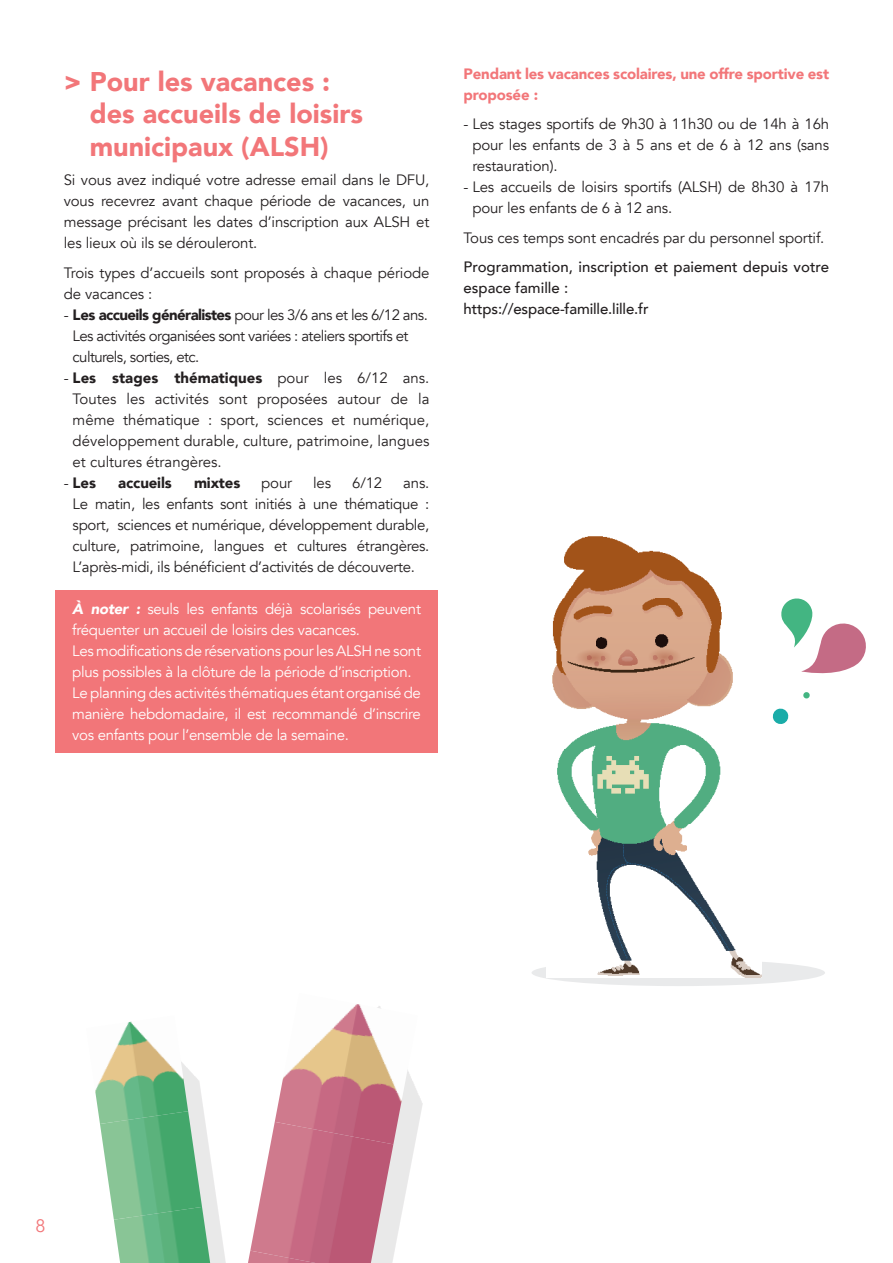
<style>
.page{position:relative;width:893px;height:1263px;background:#fff}
.page>*{position:absolute;margin:0;border:0;box-sizing:border-box;transform-origin:0 0}
.t1{font:900 27px/32.4px "Avenir";color:#f27679}
.t2{font:18px "Avenir";color:#f27679}
.t3{font:15px/21px "Avenir";letter-spacing:-.01em;color:#231f20;text-align:justify}
.dans_un_encart_jaune{font:15px/21px "Avenir";letter-spacing:-.02em;color:#fff}
.t4{font:15px/21px "Avenir";letter-spacing:-.04em;color:#231f20}
.t5{font:500 15px/21px "Avenir";color:#231f20}
.t6{font:900 15px/21px "Avenir";letter-spacing:-.01em;color:#f27679}
.t7{font:900 15px "Avenir";letter-spacing:-.01em;color:#231f20}
.s1{font-weight:900}
.s2{font-weight:400}
.s3{font-weight:900;font-style:italic}
</style>
<div class="page">
<div style="left:256px;top:1005px;width:167px;height:258px;background:#231f20;opacity:.1"></div>
<img style="left:275px;top:1004px;width:143px;height:140px">
<img style="left:250px;top:1122px;width:143px;height:141px">
<img style="left:248px;top:1250px;width:67px;height:13px">
<div style="left:55px;top:590px;width:383px;height:58px;background:#f27679"></div>
<div style="left:55px;top:632px;width:383px;height:58px;background:#f27679"></div>
<div style="left:55px;top:674px;width:383px;height:79px;background:#f27679"></div>
<div style="left:111px;top:1023px;width:115px;height:240px;background:#231f20;opacity:.1"></div>
<img style="left:95px;top:1021px;width:93px;height:102px">
<img style="left:100px;top:1111px;width:102px;height:109px">
<img style="left:114px;top:1207px;width:96px;height:56px">
<div style="left:531px;top:959px;width:294px;height:27px;background:#e9eaeb;border-radius:50%"></div>
<img style="left:547px;top:536px;width:215px;height:441px">
<svg style="left:781px;top:598px;width:85px;height:76px"></svg>
<svg style="left:803px;top:692px;width:7px;height:7px"></svg>
<svg style="left:772px;top:708px;width:17px;height:16px"></svg>
<p class="t1" style="left:90px;top:64px;width:275px;text-indent:-26px">&gt; Pour les vacances : des accueils de loisirs municipaux (ALSH)</p>
<p class="t3" style="left:64px;top:170px;width:367px">Si vous avez indiqué votre adresse email dans le DFU, vous recevrez avant chaque période de vacances, un message précisant les dates d’inscription aux ALSH et les lieux où ils se dérouleront.</p>
<p class="t3" style="left:64px;top:262px;width:367px">Trois types d’accueils sont proposés à chaque période de vacances :</p>
<p class="t4" style="left:73px;top:304px;width:357px;text-indent:-9px">- <span class="s1">Les accueils généralistes</span> pour les 3/6 ans et les 6/12 ans.<br>Les activités organisées sont variées : ateliers sportifs et culturels, sorties, etc.</p>
<p class="t3" style="left:73px;top:367px;width:358px;text-indent:-9px">- <span class="s1">Les stages thématiques</span> pour les 6/12 ans.<br>Toutes les activités sont proposées autour de la même thématique : sport, sciences et numérique, développement durable, culture, patrimoine, langues et cultures étrangères.</p>
<p class="t7" style="left:64px;top:470px;width:34px"><span class="s2">-</span> Les</p>
<p class="t7" style="left:118px;top:470px;width:55px">accueils</p>
<p class="t7" style="left:194px;top:470px;width:48px">mixtes</p>
<p class="t3" style="left:261px;top:472px;width:32px">pour</p>
<p class="t3" style="left:313px;top:472px;width:20px">les</p>
<p class="t3" style="left:352px;top:472px;width:32px">6/12</p>
<p class="t3" style="left:73px;top:472px;width:358px;text-indent:331px">ans.<br>Le matin, les enfants sont initiés à une thématique : sport, sciences et numérique, développement durable, culture, patrimoine, langues et cultures étrangères.<br>L’après-midi, ils bénéficient d’activités de découverte.</p>
<p class="dans_un_encart_jaune" style="left:72px;top:598px;width:350px"><span class="s3">À noter :</span> seuls les enfants déjà scolarisés peuvent fréquenter un accueil de loisirs des vacances.</p>
<p class="dans_un_encart_jaune" style="left:72px;top:640px;width:350px">Les modifications de réservations pour les ALSH ne sont plus possibles à la clôture de la période d’inscription.</p>
<p class="dans_un_encart_jaune" style="left:72px;top:682px;width:350px;text-align:justify">Le planning des activités thématiques étant organisé de manière hebdomadaire, il est recommandé d’inscrire vos enfants pour l’ensemble de la semaine.</p>
<p class="t6" style="left:463px;top:63px;width:367px">Pendant les vacances scolaires, une offre sportive est proposée :</p>
<p class="t3" style="left:472px;top:114px;width:358px;text-indent:-9px">- Les stages sportifs de 9h30 à 11h30 ou de 14h à 16h pour les enfants de 3 à 5 ans et de 6 à 12 ans (sans restauration).</p>
<p class="t3" style="left:472px;top:177px;width:358px;text-indent:-9px">- Les accueils de loisirs sportifs (ALSH) de 8h30 à 17h pour les enfants de 6 à 12 ans.</p>
<p class="t3" style="left:463px;top:227px;width:362px">Tous ces temps sont encadrés par du personnel sportif.</p>
<p class="t5" style="left:463px;top:256px;width:367px">Programmation, inscription et paiement depuis votre espace famille :</p>
<p class="t5" style="left:463px;top:298px;width:187px">https://espace-famille.lille.fr</p>
<p class="t2" style="left:35px;top:1215px;width:12px">8</p>
</div>
